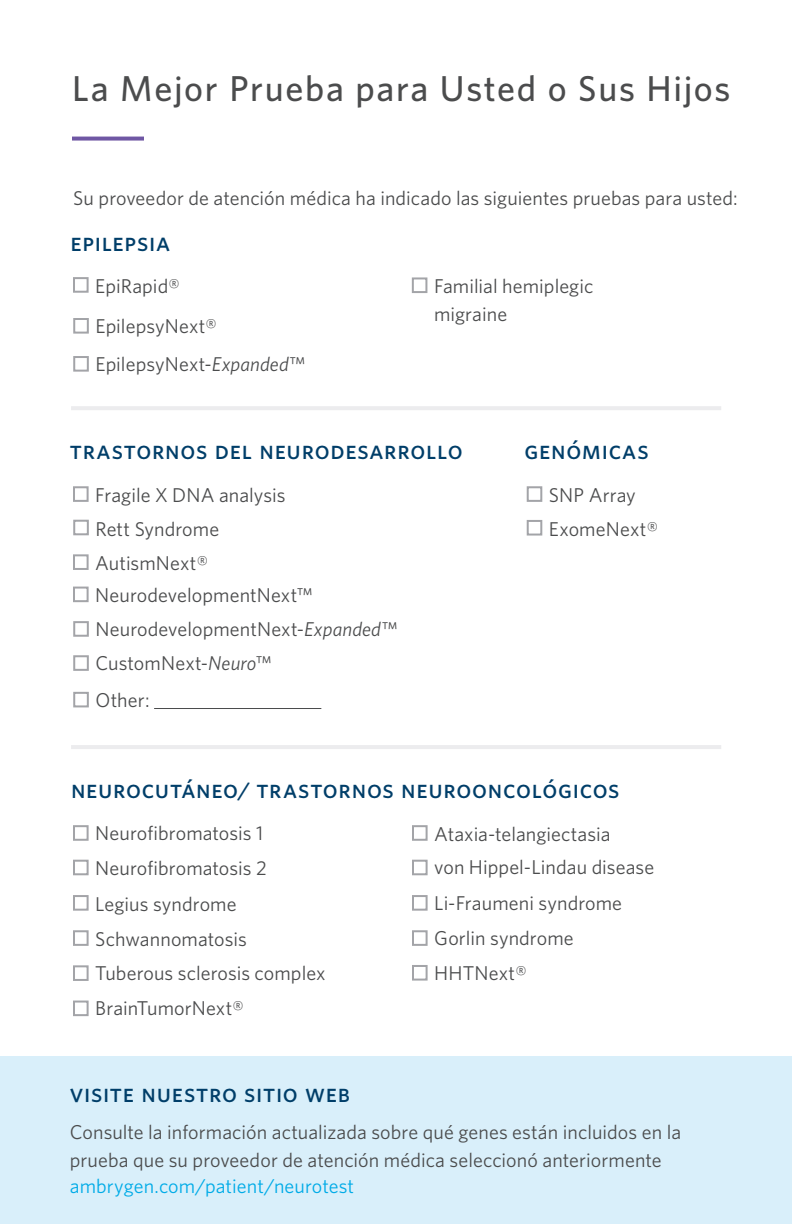
<style>
.page{position:relative;width:792px;height:1224px;background:#fff}
.page>*{position:absolute;margin:0;border:0;box-sizing:border-box;transform-origin:0 0}
.Titles_Sentinel{font:500 36px "Whitney";letter-spacing:.045em;color:#4b4c4d}
.whitney_sub_head{font:26px "Whitney Medium SC";letter-spacing:.03em;color:#003e69}
.Text{font:20px/28px "Whitney";letter-spacing:.005em;color:#4b4c4d}
.Text-2{font:20px "Whitney";letter-spacing:.005em;color:#00abe7}
.s1{font-style:italic}
</style>
<div class="page">
<div style="left:0;top:1057px;width:792px;height:167px;background:#d9effa"></div>
<div style="left:73px;top:277px;width:16px;height:16px;border:2px solid #a3a4a8"></div>
<div style="left:73px;top:486px;width:16px;height:16px;border:2px solid #a3a4a8"></div>
<div style="left:73px;top:825px;width:16px;height:16px;border:2px solid #a3a4a8"></div>
<div style="left:412px;top:825px;width:16px;height:16px;border:2px solid #a3a4a8"></div>
<div style="left:527px;top:486px;width:15px;height:16px;border:2px solid #a3a4a8"></div>
<div style="left:73px;top:860px;width:16px;height:15px;border:2px solid #a3a4a8"></div>
<div style="left:412px;top:860px;width:16px;height:15px;border:2px solid #a3a4a8"></div>
<div style="left:527px;top:520px;width:15px;height:16px;border:2px solid #a3a4a8"></div>
<div style="left:73px;top:318px;width:16px;height:16px;border:2px solid #a3a4a8"></div>
<div style="left:73px;top:356px;width:16px;height:16px;border:2px solid #a3a4a8"></div>
<div style="left:73px;top:895px;width:16px;height:16px;border:2px solid #a3a4a8"></div>
<div style="left:412px;top:895px;width:16px;height:16px;border:2px solid #a3a4a8"></div>
<div style="left:73px;top:587px;width:16px;height:15px;border:2px solid #a3a4a8"></div>
<div style="left:73px;top:554px;width:16px;height:16px;border:2px solid #a3a4a8"></div>
<div style="left:73px;top:930px;width:16px;height:16px;border:2px solid #a3a4a8"></div>
<div style="left:412px;top:930px;width:16px;height:16px;border:2px solid #a3a4a8"></div>
<div style="left:73px;top:520px;width:16px;height:15px;border:2px solid #a3a4a8"></div>
<div style="left:73px;top:965px;width:16px;height:16px;border:2px solid #a3a4a8"></div>
<div style="left:412px;top:277px;width:15px;height:16px;border:2px solid #a3a4a8"></div>
<div style="left:73px;top:621px;width:16px;height:16px;border:2px solid #a3a4a8"></div>
<div style="left:73px;top:655px;width:16px;height:16px;border:2px solid #a3a4a8"></div>
<div style="left:73px;top:692px;width:16px;height:15px;border:2px solid #a3a4a8"></div>
<div style="left:73px;top:1001px;width:16px;height:15px;border:2px solid #a3a4a8"></div>
<div style="left:412px;top:965px;width:16px;height:16px;border:2px solid #a3a4a8"></div>
<hr style="left:154px;top:708px;width:167px;height:1px;background:#4b4c4d">
<hr style="left:71px;top:406px;width:650px;height:4px;background:#ececee">
<hr style="left:71px;top:745px;width:650px;height:4px;background:#ececee">
<svg style="left:72px;top:137px;width:72px;height:4px"></svg>
<p class="Titles_Sentinel" style="left:72px;top:64px;width:660px">La Mejor Prueba para Usted o Sus Hijos</p>
<p class="Text" style="left:73px;top:183px;width:666px">Su proveedor de atención médica ha indicado las siguientes pruebas para usted:</p>
<p class="whitney_sub_head" style="left:71px;top:226px;width:101px">epilepsia</p>
<p class="Text" style="left:95px;top:271px;width:86px">EpiRapid®</p>
<p class="Text" style="left:95px;top:311px;width:123px">EpilepsyNext®</p>
<p class="Text" style="left:95px;top:349px;width:212px">EpilepsyNext-<span class="s1">Expanded</span>™</p>
<p class="Text" style="left:434px;top:271px;width:161px">Familial hemiplegic migraine</p>
<p class="whitney_sub_head" style="left:70px;top:434px;width:394px">trastornos del neurodesarrollo</p>
<p class="Text" style="left:95px;top:481px;width:192px">Fragile X DNA analysis</p>
<p class="Text" style="left:95px;top:514px;width:125px">Rett Syndrome</p>
<p class="Text" style="left:95px;top:549px;width:114px">AutismNext®</p>
<p class="Text" style="left:95px;top:581px;width:219px">NeurodevelopmentNext™</p>
<p class="Text" style="left:95px;top:614px;width:304px">NeurodevelopmentNext-<span class="s1">Expanded</span>™</p>
<p class="Text" style="left:95px;top:648px;width:178px">CustomNext-<span class="s1">Neuro</span>™</p>
<p class="Text" style="left:95px;top:685px;width:56px">Other:</p>
<p class="whitney_sub_head" style="left:524px;top:434px;width:126px">genómicas</p>
<p class="Text" style="left:549px;top:481px;width:88px">SNP Array</p>
<p class="Text" style="left:549px;top:514px;width:111px">ExomeNext®</p>
<p class="whitney_sub_head" style="left:71px;top:773px;width:550px">neurocutáneo/ trastornos neurooncológicos</p>
<p class="Text" style="left:95px;top:819px;width:169px">Neurofibromatosis 1</p>
<p class="Text" style="left:434px;top:820px;width:178px">Ataxia-telangiectasia</p>
<p class="Text" style="left:95px;top:853px;width:173px">Neurofibromatosis 2</p>
<p class="Text" style="left:434px;top:852px;width:222px">von Hippel-Lindau disease</p>
<p class="Text" style="left:95px;top:889px;width:143px">Legius syndrome</p>
<p class="Text" style="left:434px;top:889px;width:189px">Li-Fraumeni syndrome</p>
<p class="Text" style="left:95px;top:924px;width:153px">Schwannomatosis</p>
<p class="Text" style="left:434px;top:924px;width:141px">Gorlin syndrome</p>
<p class="Text" style="left:95px;top:959px;width:232px">Tuberous sclerosis complex</p>
<p class="Text" style="left:95px;top:994px;width:150px">BrainTumorNext®</p>
<p class="Text" style="left:434px;top:958px;width:94px">HHTNext®</p>
<p class="whitney_sub_head" style="left:70px;top:1077px;width:282px">visite nuestro sitio web</p>
<p class="Text" style="left:70px;top:1118px;width:613px">Consulte la información actualizada sobre qué genes están incluidos en la prueba que su proveedor de atención médica seleccionó anteriormente</p>
<p class="Text-2" style="left:70px;top:1173px;width:286px">ambrygen.com/patient/neurotest</p>
</div>
